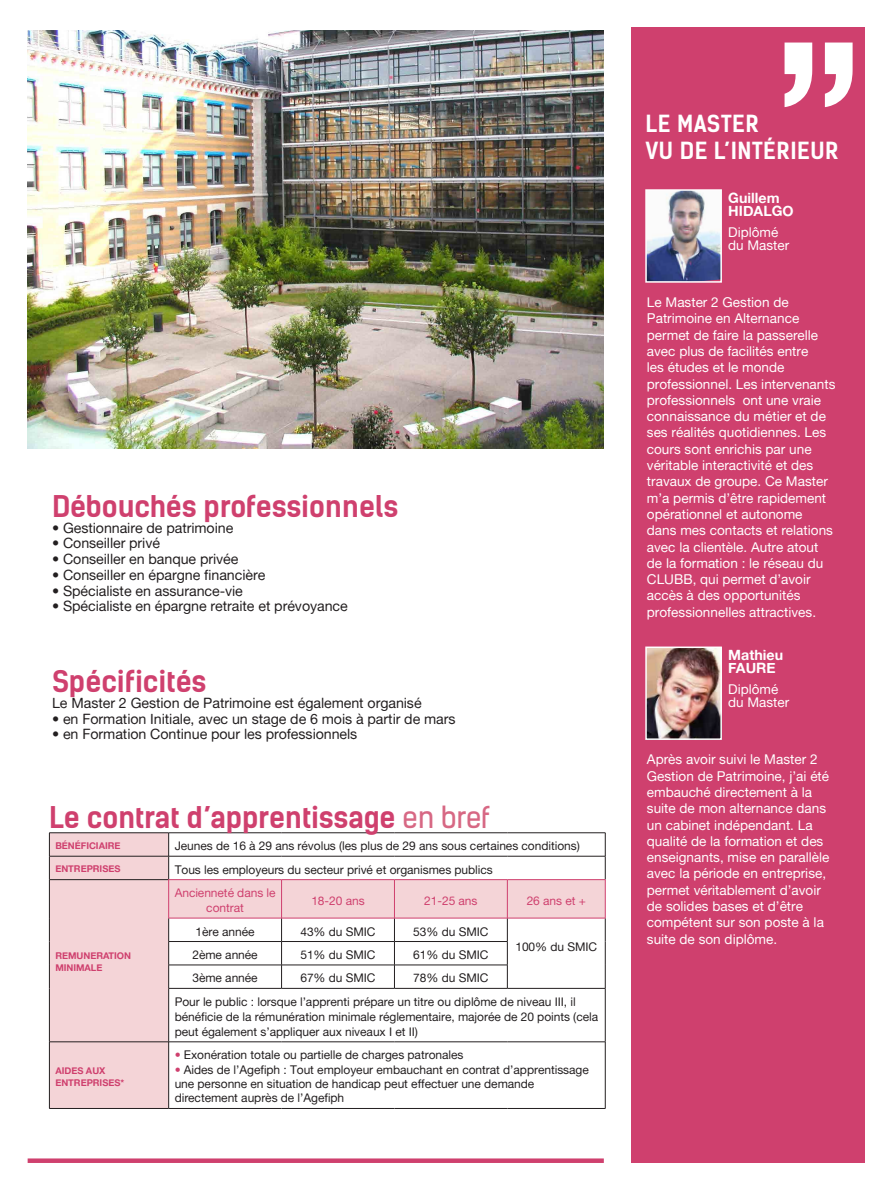
<style>
.page{position:relative;width:893px;height:1191px;background:#fff}
.page>*{position:absolute;margin:0;border:0;box-sizing:border-box;transform-origin:0 0}
.t1{font:700 28.5px "Kelson Sans";letter-spacing:-.005em;color:#cf406e}
.t2{font:700 22.5px "Kelson Sans";letter-spacing:.025em;color:#fff}
.t3{font:14.25px "Alte Haas Grotesk";letter-spacing:-.005em;color:#231f20}
.t4{font:14.25px/12.8px "Alte Haas Grotesk Bold";color:#fff}
.t5{font:13.65px/16.4px "Alte Haas Grotesk";color:#fff}
.t6{font:13.5px/12.8px "Alte Haas Grotesk";color:#fff}
.t7{font:12px/15px "Alte Haas Grotesk";letter-spacing:-.005em;color:#231f20}
.t8{font:12px/15px "Alte Haas Grotesk";letter-spacing:-.005em;color:#cf406e;text-align:center}
.t9{font:9.3px/12px "Alte Haas Grotesk Bold";letter-spacing:-.005em;color:#cf406e}
.s1{font-weight:400;color:#d76884}
.s2{color:#cf406e}
</style>
<div class="page">
<img style="left:28px;top:31px;width:576px;height:417px">
<div style="left:631px;top:28px;width:234px;height:1135px;background:#cf406e"></div>
<div style="left:28px;top:1158px;width:576px;height:5px;background:#cf406e"></div>
<svg style="left:784px;top:43px;width:69px;height:64px"></svg>
<img style="left:648px;top:192px;width:71px;height:88px">
<div style="left:645px;top:189px;width:77px;height:94px;border:2px solid #fff"></div>
<img style="left:648px;top:649px;width:71px;height:88px">
<div style="left:645px;top:646px;width:77px;height:94px;border:2px solid #fff"></div>
<svg style="left:50px;top:833px;width:555px;height:275px"></svg>
<hr style="left:49px;top:832px;width:120px;height:1px;background:#231f20">
<hr style="left:169px;top:832px;width:113px;height:1px;background:#231f20">
<hr style="left:282px;top:832px;width:112px;height:1px;background:#231f20">
<hr style="left:394px;top:832px;width:113px;height:1px;background:#231f20">
<hr style="left:507px;top:832px;width:98px;height:1px;background:#231f20">
<hr style="left:49px;top:856px;width:120px;height:1px;background:#231f20">
<svg style="left:49px;top:833px;width:1px;height:46px"></svg>
<hr style="left:169px;top:856px;width:113px;height:1px;background:#231f20">
<svg style="left:168px;top:833px;width:1px;height:46px"></svg>
<hr style="left:282px;top:856px;width:112px;height:1px;background:#231f20">
<hr style="left:394px;top:856px;width:113px;height:1px;background:#231f20">
<hr style="left:507px;top:856px;width:98px;height:1px;background:#231f20">
<svg style="left:605px;top:833px;width:1px;height:46px"></svg>
<hr style="left:49px;top:879px;width:119px;height:1px;background:#231f20">
<hr style="left:49px;top:880px;width:1px;height:38px;background:#231f20">
<hr style="left:168px;top:941px;width:114px;height:1px;background:#231f20">
<hr style="left:282px;top:941px;width:112px;height:1px;background:#231f20">
<hr style="left:394px;top:941px;width:114px;height:1px;background:#231f20">
<svg style="left:49px;top:918px;width:1px;height:70px"></svg>
<hr style="left:168px;top:964px;width:114px;height:1px;background:#231f20">
<svg style="left:168px;top:918px;width:1px;height:70px"></svg>
<hr style="left:282px;top:964px;width:112px;height:1px;background:#231f20">
<svg style="left:281px;top:918px;width:1px;height:70px"></svg>
<hr style="left:394px;top:964px;width:114px;height:1px;background:#231f20">
<svg style="left:394px;top:918px;width:1px;height:70px"></svg>
<svg style="left:507px;top:918px;width:1px;height:70px"></svg>
<svg style="left:605px;top:918px;width:1px;height:70px"></svg>
<hr style="left:49px;top:988px;width:1px;height:53px;background:#231f20">
<hr style="left:168px;top:988px;width:114px;height:1px;background:#231f20">
<hr style="left:168px;top:988px;width:1px;height:53px;background:#231f20">
<hr style="left:282px;top:988px;width:112px;height:1px;background:#231f20">
<hr style="left:394px;top:988px;width:113px;height:1px;background:#231f20">
<hr style="left:507px;top:988px;width:98px;height:1px;background:#231f20">
<hr style="left:605px;top:988px;width:1px;height:53px;background:#231f20">
<hr style="left:49px;top:1041px;width:120px;height:1px;background:#231f20">
<hr style="left:49px;top:1042px;width:1px;height:66px;background:#231f20">
<hr style="left:169px;top:1041px;width:113px;height:1px;background:#231f20">
<hr style="left:168px;top:1042px;width:1px;height:66px;background:#231f20">
<hr style="left:282px;top:1041px;width:112px;height:1px;background:#231f20">
<hr style="left:394px;top:1041px;width:113px;height:1px;background:#231f20">
<hr style="left:507px;top:1041px;width:98px;height:1px;background:#231f20">
<hr style="left:605px;top:1042px;width:1px;height:66px;background:#231f20">
<hr style="left:49px;top:1108px;width:120px;height:1px;background:#231f20">
<hr style="left:169px;top:1108px;width:113px;height:1px;background:#231f20">
<hr style="left:282px;top:1108px;width:112px;height:1px;background:#231f20">
<hr style="left:394px;top:1108px;width:113px;height:1px;background:#231f20">
<hr style="left:507px;top:1108px;width:98px;height:1px;background:#231f20">
<hr style="left:281px;top:880px;width:1px;height:38px;background:#cf406e">
<hr style="left:394px;top:880px;width:1px;height:38px;background:#cf406e">
<hr style="left:168px;top:879px;width:114px;height:1px;background:#cf406e">
<hr style="left:168px;top:880px;width:1px;height:38px;background:#cf406e">
<hr style="left:282px;top:879px;width:112px;height:1px;background:#cf406e">
<hr style="left:394px;top:879px;width:113px;height:1px;background:#cf406e">
<hr style="left:507px;top:879px;width:98px;height:1px;background:#cf406e">
<hr style="left:507px;top:880px;width:1px;height:38px;background:#cf406e">
<hr style="left:605px;top:880px;width:1px;height:38px;background:#cf406e">
<hr style="left:168px;top:917px;width:114px;height:1px;background:#cf406e">
<hr style="left:282px;top:917px;width:112px;height:1px;background:#cf406e">
<hr style="left:394px;top:917px;width:113px;height:1px;background:#cf406e">
<hr style="left:507px;top:917px;width:98px;height:1px;background:#cf406e">
<p class="t1" style="left:52px;top:489px;width:348px">Débouchés professionnels</p>
<p class="t3" style="left:52px;top:519px;width:183px">• Gestionnaire de patrimoine</p>
<p class="t3" style="left:52px;top:535px;width:110px">• Conseiller privé</p>
<p class="t3" style="left:52px;top:550px;width:188px">• Conseiller en banque privée</p>
<p class="t3" style="left:52px;top:566px;width:215px">• Conseiller en épargne financière</p>
<p class="t3" style="left:52px;top:582px;width:192px">• Spécialiste en assurance-vie</p>
<p class="t3" style="left:52px;top:598px;width:297px">• Spécialiste en épargne retraite et prévoyance</p>
<p class="t1" style="left:52px;top:664px;width:156px">Spécificités</p>
<p class="t3" style="left:52px;top:694px;width:371px">Le Master 2 Gestion de Patrimoine est également organisé</p>
<p class="t3" style="left:52px;top:710px;width:405px">• en Formation Initiale, avec un stage de 6 mois à partir de mars</p>
<p class="t3" style="left:52px;top:726px;width:307px">• en Formation Continue pour les professionnels</p>
<p class="t1" style="left:49px;top:799px;width:443px">Le contrat d’apprentissage <span class="s1">en bref</span></p>
<p class="t9" style="left:55px;top:839px;width:67px">BÉNÉFICIAIRE</p>
<p class="t7" style="left:175px;top:838px;width:407px">Jeunes de 16 à 29 ans révolus (les plus de 29 ans sous certaines conditions)</p>
<p class="t9" style="left:55px;top:863px;width:67px">ENTREPRISES</p>
<p class="t7" style="left:175px;top:861px;width:320px">Tous les employeurs du secteur privé et organismes publics</p>
<p class="t9" style="left:55px;top:949px;width:77px">REMUNERATION<br>MINIMALE</p>
<p class="t9" style="left:55px;top:1064px;width:70px">AIDES AUX<br>ENTREPRISES*</p>
<p class="t8" style="left:175px;top:885px;width:102px">Ancienneté dans le contrat</p>
<p class="t8" style="left:311px;top:892px;width:55px">18-20 ans</p>
<p class="t8" style="left:424px;top:892px;width:55px">21-25 ans</p>
<p class="t8" style="left:527px;top:892px;width:61px">26 ans et +</p>
<p class="t7" style="left:196px;top:923px;width:61px">1ère année</p>
<p class="t7" style="left:300px;top:923px;width:77px">43% du SMIC</p>
<p class="t7" style="left:413px;top:923px;width:77px">53% du SMIC</p>
<p class="t7" style="left:515px;top:938px;width:83px">100% du SMIC</p>
<p class="t7" style="left:192px;top:947px;width:67px">2ème année</p>
<p class="t7" style="left:300px;top:947px;width:77px">51% du SMIC</p>
<p class="t7" style="left:413px;top:947px;width:77px">61% du SMIC</p>
<p class="t7" style="left:192px;top:970px;width:67px">3ème année</p>
<p class="t7" style="left:300px;top:970px;width:77px">67% du SMIC</p>
<p class="t7" style="left:413px;top:970px;width:77px">78% du SMIC</p>
<p class="t7" style="left:175px;top:994px;width:425px">Pour le public : lorsque l’apprenti prépare un titre ou diplôme de niveau III, il bénéficie de la rémunération minimale réglementaire, majorée de 20 points (cela peut également s’appliquer aux niveaux I et II)</p>
<p class="t7" style="left:175px;top:1047px;width:290px"><span class="s2">•</span> Exonération totale ou partielle de charges patronales</p>
<p class="t7" style="left:175px;top:1062px;width:416px;line-height:14.4px"><span class="s2">•</span> Aides de l’Agefiph : Tout employeur embauchant en contrat d’apprentissage une personne en situation de handicap peut effectuer une demande directement auprès de l’Agefiph</p>
<p class="t2" style="left:645px;top:110px;width:115px">LE MASTER</p>
<p class="t2" style="left:645px;top:137px;width:195px">VU DE L’INTÉRIEUR</p>
<p class="t4" style="left:728px;top:191px;width:67px">Guillem<br>HIDALGO</p>
<p class="t6" style="left:728px;top:226px;width:63px">Diplômé du Master</p>
<p class="t5" style="left:647px;top:294px;width:190px">Le Master 2 Gestion de<br>Patrimoine en Alternance permet de faire la passerelle avec plus de facilités entre<br>les études et le monde professionnel. Les intervenants professionnels ont une vraie connaissance du métier et de ses réalités quotidiennes. Les cours sont enrichis par une véritable interactivité et des travaux de groupe. Ce Master m’a permis d’être rapidement opérationnel et autonome dans mes contacts et relations avec la clientèle. Autre atout de la formation : le réseau du<br>CLUBB, qui permet d’avoir accès à des opportunités professionnelles attractives.</p>
<p class="t4" style="left:728px;top:648px;width:56px">Mathieu<br>FAURE</p>
<p class="t6" style="left:728px;top:683px;width:63px">Diplômé du Master</p>
<p class="t5" style="left:647px;top:751px;width:184px">Après avoir suivi le Master 2<br>Gestion de Patrimoine, j’ai été embauché directement à la suite de mon alternance dans un cabinet indépendant. La qualité de la formation et des enseignants, mise en parallèle avec la période en entreprise, permet véritablement d’avoir de solides bases et d’être compétent sur son poste à la suite de son diplôme.</p>
</div>
